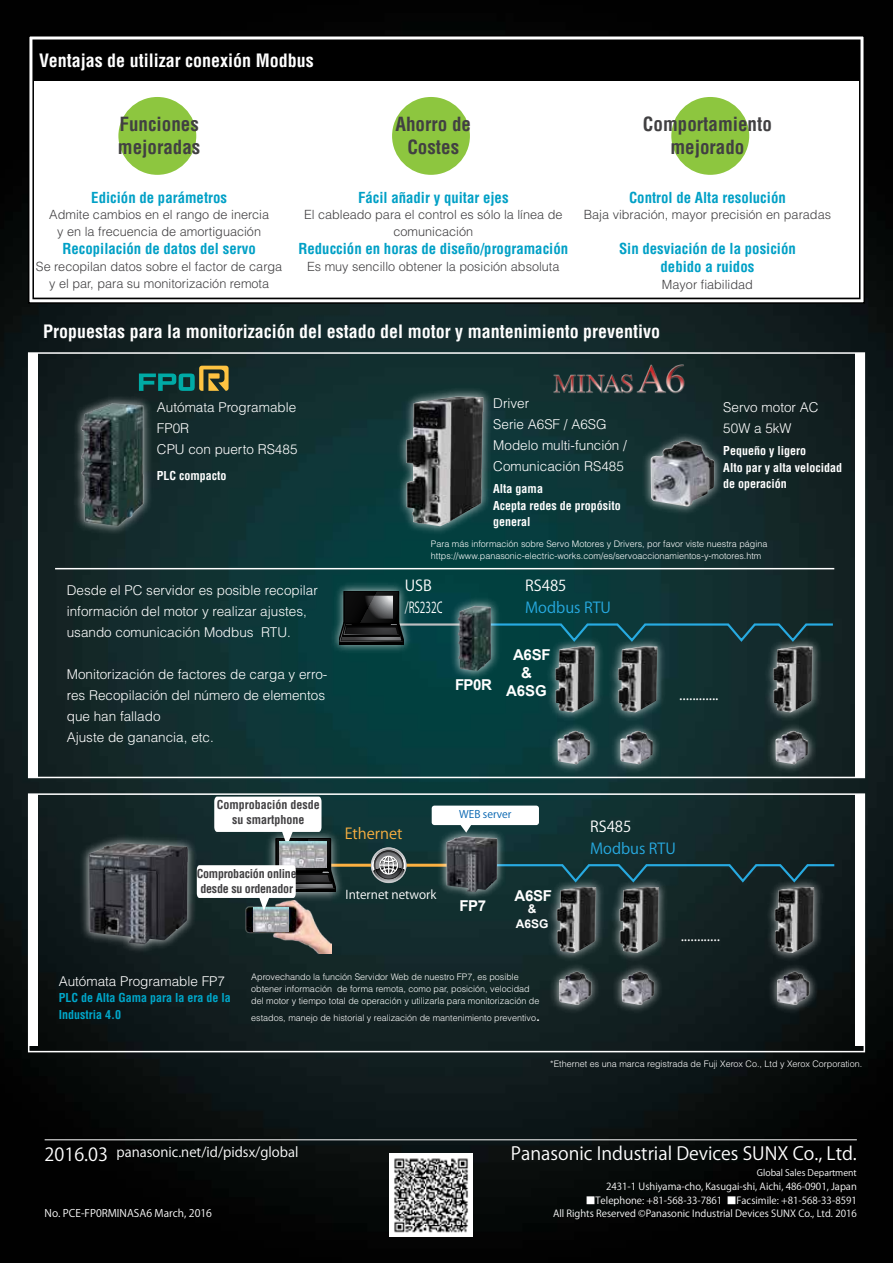
<style>
.page{position:relative;width:893px;height:1263px;background:#fff}
.page>*{position:absolute;margin:0;border:0;box-sizing:border-box;transform-origin:0 0}
.t1{font:700 condensed 19.05px/22.8px "Helvetica LT Std";color:#414042;text-align:center}
.t2{font:700 condensed 18px "Helvetica LT Std";color:#fff}
.t3{font:18px "PUD Go Dp Mt";color:#fff}
.t4{font:15px/22px "PUD Go Dp Bt";color:#fff}
.t5{font:700 15px/18px "Arial";letter-spacing:-.025em;color:#fff;text-align:center}
.t6{font:15px "PUD Go Dp Bt";color:#27aae1}
.t7{font:15px "PUD Go Dp Bt";color:#fbb040}
.t8{font:700 condensed 14.85px/17.7px "Helvetica LT Std";color:#00a0c6;text-align:center}
.t9{font:300 13.5px/21px "Helvetica LT Std";color:#fff}
.t10{font:13.5px "PUD Go Dp Mt";color:#fff}
.t11{font:300 12.75px/17px "Helvetica LT Std";color:#414042;text-align:center}
.t12{font:700 condensed 12px/16.5px "Helvetica LT Std";color:#fff}
.t13{font:700 condensed 12px/16.5px "Helvetica LT Std";color:#00a7ca}
.t14{font:700 condensed 12px/15px "Helvetica LT Std";letter-spacing:-.02em;color:#414042;text-align:center}
.t15{font:700 condensed 12px/15px "Helvetica LT Std";color:#414042;text-align:center}
.t16{font:12px "PUD Go Dp Bt";color:#fff}
.t17{font:700 12px/14.4px "Arial";color:#fff;text-align:center}
.t18{font:10.5px "PUD Go Dp Rt";color:#fff}
.t19{font:10.5px "PUD Go Dp Bt";color:#0062af}
.t20{font:9.75px/13.5px "PUD Go Dp Rt";color:#fff;text-align:right}
.t21{font:300 9px/12px "Helvetica LT Std";color:#fff}
.t22{font:9px "PUD Go Dp Rt";color:#fff}
.s1{font-weight:700;font-stretch:condensed;font-size:12px}
.s2{font-size:18px}
.s3{font-family:"UD Shin Go Pr 6 Regular 90 ms RKSJ H"}
</style>
<div class="page">
<img style="left:0;top:0;width:893px;height:1263px">
<svg style="left:139px;top:366px;width:36px;height:25px"></svg>
<img style="left:63px;top:384px;width:100px;height:160px">
<img style="left:81px;top:403px;width:63px;height:123px">
<svg style="left:27px;top:34px;width:839px;height:270px"></svg>
<img style="left:431px;top:616px;width:63px;height:201px">
<img style="left:494px;top:600px;width:155px;height:217px">
<img style="left:618px;top:646px;width:31px;height:66px">
<img style="left:620px;top:731px;width:29px;height:33px">
<img style="left:649px;top:600px;width:244px;height:217px">
<img style="left:773px;top:646px;width:40px;height:66px">
<img style="left:776px;top:731px;width:32px;height:33px">
<svg style="left:507px;top:622px;width:328px;height:22px;background:#114249"></svg>
<hr style="left:397px;top:623px;width:79px;height:3px;background:#bcbec0">
<img style="left:319px;top:616px;width:105px;height:58px">
<svg style="left:339px;top:616px;width:65px;height:28px;background:#212525"></svg>
<div style="left:33px;top:40px;width:827px;height:41px;background:#000"></div>
<img style="left:425px;top:266px;width:468px;height:332px">
<img style="left:651px;top:441px;width:63px;height:66px">
<img style="left:175px;top:319px;width:432px;height:297px">
<img style="left:406px;top:397px;width:77px;height:129px">
<div style="left:29px;top:794px;width:9px;height:251px;background:#fff"></div>
<div style="left:855px;top:794px;width:9px;height:251px;background:#fff"></div>
<div style="left:29px;top:353px;width:9px;height:424px;background:#fff"></div>
<div style="left:855px;top:353px;width:9px;height:424px;background:#fff"></div>
<img style="left:433px;top:841px;width:460px;height:217px">
<img style="left:557px;top:887px;width:39px;height:66px">
<img style="left:559px;top:971px;width:32px;height:34px">
<img style="left:620px;top:887px;width:39px;height:66px">
<img style="left:622px;top:971px;width:32px;height:34px">
<img style="left:775px;top:887px;width:39px;height:66px">
<img style="left:777px;top:971px;width:32px;height:34px">
<svg style="left:513px;top:863px;width:323px;height:21px;background:#163940"></svg>
<hr style="left:314px;top:864px;width:137px;height:3px;background:#fbb040">
<img style="left:332px;top:804px;width:24px;height:117px">
<img style="left:430px;top:819px;width:83px;height:109px">
<img style="left:446px;top:836px;width:51px;height:56px">
<img style="left:66px;top:819px;width:144px;height:183px">
<img style="left:89px;top:843px;width:99px;height:101px">
<img style="left:242px;top:911px;width:90px;height:42px">
<svg style="left:371px;top:848px;width:35px;height:35px"></svg>
<div style="left:371px;top:847px;width:35px;height:36px;border:1px solid #a7a9ac;border-radius:50%"></div>
<svg style="left:374px;top:850px;width:30px;height:30px"></svg>
<div style="left:371px;top:848px;width:35px;height:34px;border:1px solid #cfd1d2;border-radius:50%"></div>
<svg style="left:432px;top:806px;width:107px;height:27px"></svg>
<img style="left:253px;top:911px;width:36px;height:20px">
<svg style="left:197px;top:796px;width:138px;height:115px"></svg>
<hr style="left:55px;top:568px;width:779px;height:1px;background:#fff">
<img style="left:442px;top:590px;width:65px;height:96px">
<img style="left:458px;top:606px;width:33px;height:65px">
<hr style="left:45px;top:1139px;width:812px;height:1px;background:#fff">
<img style="left:390px;top:1154px;width:82px;height:82px">
<h2 class="t2" style="left:39px;top:49px;width:276px">Ventajas de utilizar conexión Modbus</h2>
<h1 class="t1" style="left:643px;top:113px;width:131px">Comportamiento mejorado</h1>
<h3 class="t8" style="left:629px;top:188px;width:158px">Control de Alta resolución</h3>
<h3 class="t11" style="left:584px;top:206px;width:249px">Baja vibración, mayor precisión en paradas</h3>
<h3 class="t8" style="left:619px;top:240px;width:178px">Sin desviación de la posición debido a ruidos</h3>
<h3 class="t11" style="left:662px;top:276px;width:92px">Mayor fiabilidad</h3>
<h2 class="t2" style="left:43px;top:320px;width:619px">Propuestas para la monitorización del estado del motor y mantenimiento preventivo</h2>
<h1 class="t1" style="left:118px;top:113px;width:84px;text-align:left">Funciones mejoradas</h1>
<h3 class="t8" style="left:91px;top:188px;width:137px">Edición de parámetros</h3>
<h3 class="t11" style="left:49px;top:206px;width:221px">Admite cambios en el rango de inercia y en la frecuencia de amortiguación</h3>
<h3 class="t8" style="left:62px;top:240px;width:195px">Recopilación de datos del servo</h3>
<h3 class="t11" style="left:36px;top:258px;width:248px">Se recopilan datos sobre el factor de carga y el par, para su monitorización remota</h3>
<h1 class="t1" style="left:395px;top:113px;width:77px">Ahorro de<br>Costes</h1>
<h3 class="t8" style="left:358px;top:188px;width:152px">Fácil añadir y quitar ejes</h3>
<h3 class="t11" style="left:304px;top:206px;width:260px">El cableado para el control es sólo la línea de comunicación</h3>
<h3 class="t8" style="left:298px;top:240px;width:271px">Reducción en horas de diseño/programación</h3>
<h3 class="t11" style="left:307px;top:258px;width:254px">Es muy sencillo obtener la posición absoluta</h3>
<h3 class="t9" style="left:157px;top:396px;width:142px">Autómata Programable<br>FP0R<br>CPU con puerto RS485</h3>
<h3 class="t12" style="left:157px;top:468px;width:71px">PLC compacto</h3>
<h3 class="t9" style="left:67px;top:579px;width:253px">Desde el PC servidor es posible recopilar información del motor y realizar ajustes, usando comunicación Modbus RTU.</h3>
<h3 class="t9" style="left:67px;top:663px;width:262px">Monitorización de factores de carga y erro&shy;res Recopilación del número de elementos que han fallado<br>Ajuste de ganancia, etc.</h3>
<h3 class="t9" style="left:493px;top:392px;width:135px">Driver<br>Serie A6SF / A6SG<br>Modelo multi-función /<br>Comunicación RS485</h3>
<h3 class="t12" style="left:493px;top:480px;width:129px">Alta gama<br>Acepta redes de propósito general</h3>
<h3 class="t9" style="left:723px;top:396px;width:97px">Servo motor AC<br>50W a 5kW</h3>
<h3 class="t12" style="left:723px;top:442px;width:120px">Pequeño y ligero<br>Alto par y alta velocidad de operación</h3>
<p class="t21" style="left:431px;top:538px;width:338px">Para más información sobre Servo Motores y Drivers, por favor viste nuestra página https://www.panasonic-electric-works.com/es/servoaccionamientos-y-motores.htm</p>
<h3 class="t4" style="left:405px;top:575px;width:40px">USB /RS232C</h3>
<h3 class="t4" style="left:525px;top:575px;width:43px">RS485</h3>
<h3 class="t6" style="left:525px;top:599px;width:87px">Modbus RTU</h3>
<h3 class="t5" style="left:455px;top:676px;width:38px">FP0R</h3>
<h3 class="t5" style="left:513px;top:646px;width:39px">A6SF</h3>
<h3 class="t5" style="left:506px;top:665px;width:42px">&amp;<br>A6SG</h3>
<h3 class="t4" style="left:679px;top:684px;width:41px">............</h3>
<h3 class="t15" style="left:217px;top:797px;width:104px">Comprobación desde su smartphone</h3>
<h3 class="t14" style="left:197px;top:866px;width:102px">Comprobación online desde su ordenador</h3>
<h3 class="t7" style="left:345px;top:825px;width:59px">Ethernet</h3>
<h3 class="t16" style="left:346px;top:888px;width:92px">Internet network</h3>
<p class="t19" style="left:459px;top:809px;width:54px">WEB server</p>
<h3 class="t5" style="left:460px;top:897px;width:28px">FP7</h3>
<h3 class="t5" style="left:515px;top:887px;width:39px">A6SF</h3>
<h3 class="t17" style="left:516px;top:902px;width:34px">&amp;<br>A6SG</h3>
<h3 class="t4" style="left:590px;top:816px;width:43px">RS485</h3>
<h3 class="t6" style="left:590px;top:840px;width:87px">Modbus RTU</h3>
<h3 class="t4" style="left:681px;top:924px;width:41px">............</h3>
<h3 class="t9" style="left:59px;top:970px;width:168px">Autómata Programable FP7</h3>
<h3 class="t13" style="left:59px;top:989px;width:174px">PLC de Alta Gama para la era de la<br>Industria 4.0</h3>
<p class="t21" style="left:251px;top:971px;width:290px">Aprovechando la función Servidor Web de nuestro FP7, es posible obtener información de forma remota, como par, posición, velocidad del motor y tiempo total de operación y utilizarla para monitorización de</p>
<p class="t21" style="left:251px;top:1012px;width:290px">estados, manejo de historial y realización de mantenimiento preventivo<span class="s1">.</span></p>
<p class="t21" style="left:550px;top:1057px;width:314px">*Ethernet es una marca registrada de Fuji Xerox Co., Ltd y Xerox Corporation.</p>
<h3 class="t10" style="left:45px;top:1145px;width:255px"><span class="s2">2016.03</span> panasonic.net/id/pidsx/global</h3>
<p class="t18" style="left:45px;top:1207px;width:169px">No. PCE-FP0RMINASA6 March, 2016</p>
<h2 class="t3" style="left:511px;top:1143px;width:347px">Panasonic Industrial Devices SUNX Co., Ltd.</h2>
<p class="t22" style="left:757px;top:1168px;width:101px">Global Sales Department</p>
<p class="t20" style="left:606px;top:1180px;width:252px">2431-1 Ushiyama-cho, Kasugai-shi, Aichi, 486-0901, Japan</p>
<p class="t20" style="left:553px;top:1194px;width:305px">■Telephone: +81-568-33-7861 ■Facsimile: +81-568-33-8591<br>All Rights Reserved <span class="s3">©</span>Panasonic Industrial Devices SUNX Co., Ltd. 2016</p>
</div>
